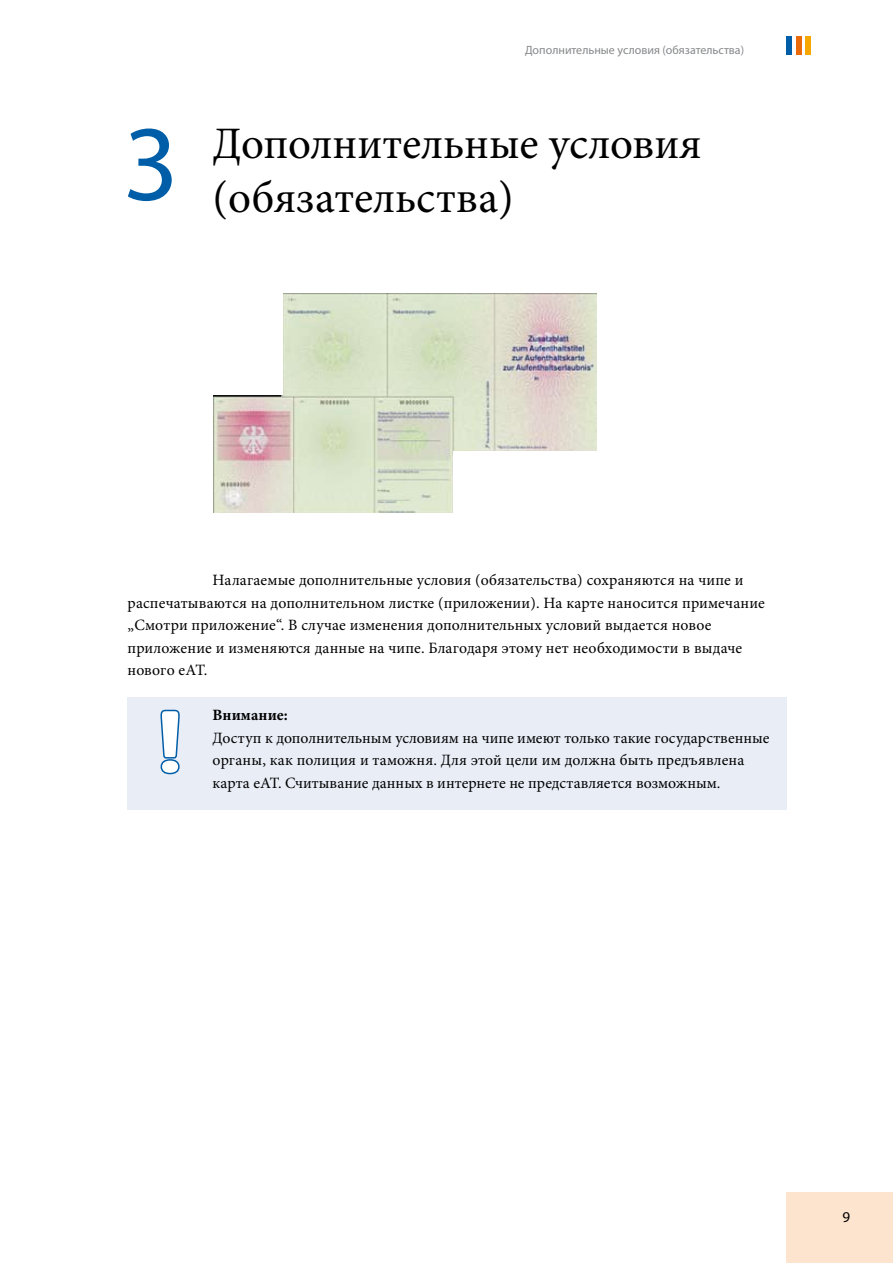
<style>
.page{position:relative;width:893px;height:1263px;background:#fff}
.page>*{position:absolute;margin:0;border:0;box-sizing:border-box;transform-origin:0 0}
.t1{font:108px "Myriad Pro";color:#005ea8}
.t2{font:700 90px "Neue Praxis";color:#fff}
.t3{font:45px/54px "Minion Pro";color:#000}
.t4{font:15.75px/22.5px "Minion Pro";letter-spacing:.005em;color:#000}
.t5{font:15px "Myriad Pro";color:#000}
.t6{font:12px "Myriad Pro";color:#87888a}
.s1{font-weight:700}
</style>
<div class="page">
<div style="left:128px;top:698px;width:659px;height:112px;background:#e9edf6"></div>
<div style="left:787px;top:1193px;width:106px;height:70px;background:#fde4ce"></div>
<div style="left:806px;top:36px;width:5px;height:18px;background:#f6a800"></div>
<div style="left:796px;top:36px;width:5px;height:18px;background:#eb6a0a"></div>
<div style="left:787px;top:36px;width:5px;height:18px;background:#005ea8"></div>
<img style="left:213px;top:293px;width:383px;height:220px">
<div style="left:213px;top:292px;width:70px;height:103px;background:#fff"></div>
<div style="left:453px;top:452px;width:144px;height:64px;background:#fff"></div>
<svg style="left:160px;top:709px;width:20px;height:66px"></svg>
<p class="t6" style="left:525px;top:43px;width:220px">Дополнительные условия (обязательства)</p>
<p class="t1" style="left:123px;top:97px;width:57px">3</p>
<h1 class="t3" style="left:213px;top:116px;width:491px">Дополнительные условия (обязательства)</h1>
<p class="t4" style="left:128px;top:569px;width:639px;text-indent:85px">Налагаемые дополнительные условия (обязательства) сохраняются на чипе и распечатываются на дополнительном листке (приложении). На карте наносится примечание „Смотри приложение“. В случае изменения дополнительных условий выдается новое приложение и изменяются данные на чипе. Благодаря этому нет необходимости в выдаче нового eAT.</p>
<p class="t2" style="left:154px;top:686px;width:34px">!</p>
<p class="t4" style="left:213px;top:704px;width:558px"><span class="s1">Внимание:<br></span>Доступ к дополнительным условиям на чипе имеют только такие государственные органы, как полиция и таможня. Для этой цели им должна быть предъявлена карта eAT. Считывание данных в интернете не представляется возможным.</p>
<p class="t5" style="left:842px;top:1207px;width:9px">9</p>
</div>
